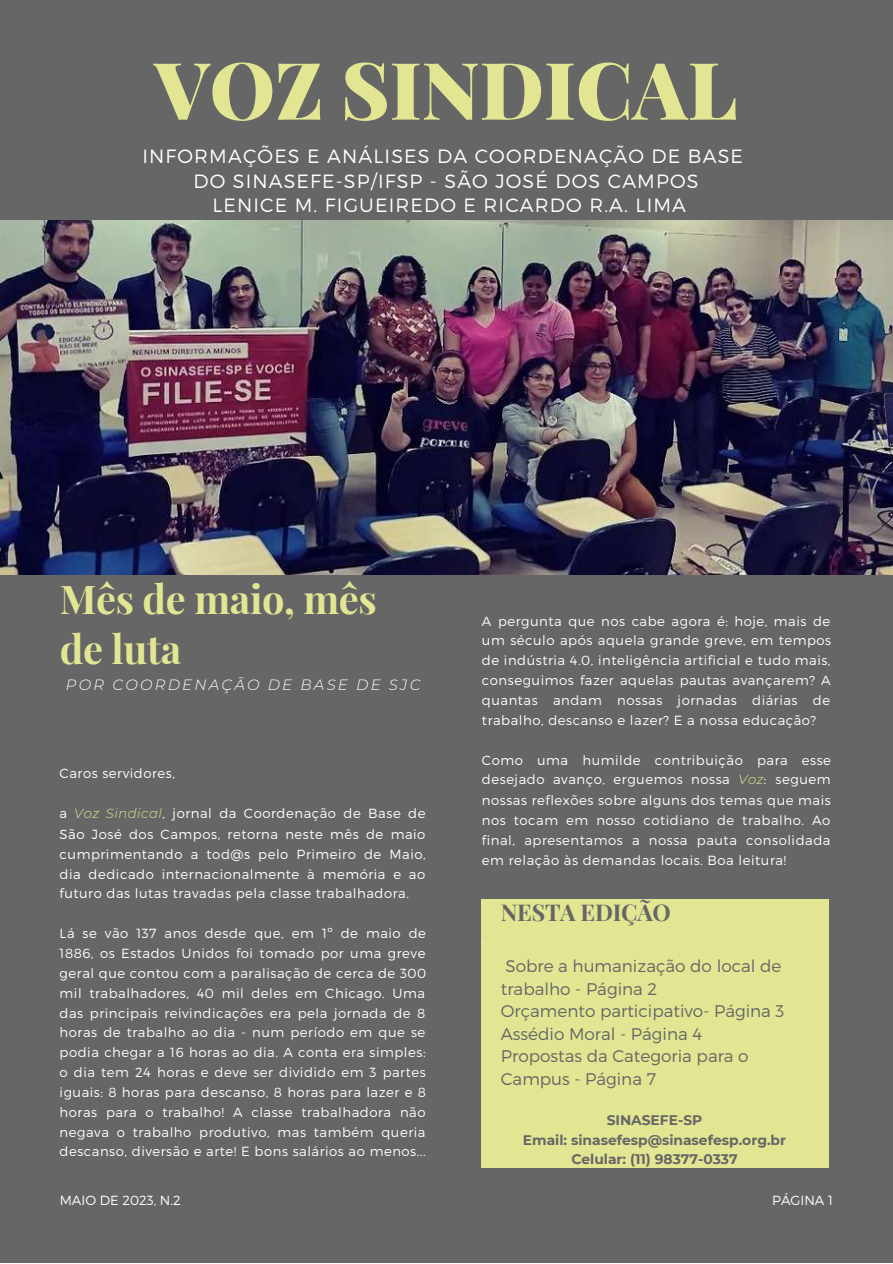
<style>
.page{position:relative;width:893px;height:1264px;background:#fff}
.page>*{position:absolute;margin:0;border:0;box-sizing:border-box;transform-origin:0 0}
.t1{font:900 79.35px "Playfair Display";color:#e2e592}
.t2{font:700 39.6px/49.5px "Playfair Display";letter-spacing:-.01em;color:#e2e592}
.t3{font:700 23.1px "Playfair Display";letter-spacing:-.01em;color:#666}
.t4{font:300 19.2px "Montserrat";letter-spacing:.06em;color:#fff}
.t5{font:300 16.8px/22.5px "Montserrat";color:#666}
.t6{font:italic 300 14.85px "Montserrat";letter-spacing:.15em;color:#fff}
.t7{font:700 13.8px/19px "Montserrat";color:#666;text-align:center}
.t8{font:300 13.2px/19.8px "Montserrat";letter-spacing:.04em;color:#fff;text-align:justify}
.t9{font:300 13.2px "Montserrat";color:#fff}
.s1{font-style:italic;color:#e2e592}
</style>
<div class="page">
<div style="left:0;top:0;width:892px;height:1262px;background:#666"></div>
<img style="left:0;top:220px;width:892px;height:354px">
<div style="left:481px;top:899px;width:347px;height:268px;background:#e2e592"></div>
<h1 class="t1" style="left:154px;top:34px;width:584px">VOZ SINDICAL</h1>
<h3 class="t4" style="left:142px;top:143px;width:602px">INFORMAÇÕES E ANÁLISES DA COORDENAÇÃO DE BASE</h3>
<h3 class="t4" style="left:193px;top:168px;width:506px">DO SINASEFE-SP/IFSP - SÃO JOSÉ DOS CAMPOS</h3>
<h3 class="t4" style="left:212px;top:193px;width:475px">LENICE M. FIGUEIREDO E RICARDO R.A. LIMA</h3>
<h2 class="t2" style="left:60px;top:573px;width:318px">Mês de maio, mês de luta</h2>
<p class="t6" style="left:66px;top:675px;width:356px">POR COORDENAÇÃO DE BASE DE SJC</p>
<p class="t8" style="left:60px;top:763px;width:117px">Caros servidores,</p>
<p class="t8" style="left:60px;top:802px;width:367px">a <span class="s1">Voz Sindical</span>, jornal da Coordenação de Base de São José dos Campos, retorna neste mês de maio cumprimentando a tod@s pelo Primeiro de Maio, dia dedicado internacionalmente à memória e ao futuro das lutas travadas pela classe trabalhadora.</p>
<p class="t8" style="left:60px;top:922px;width:368px">Lá se vão 137 anos desde que, em 1º de maio de 1886, os Estados Unidos foi tomado por uma greve geral que contou com a paralisação de cerca de 300 mil trabalhadores, 40 mil deles em Chicago. Uma das principais reivindicações era pela jornada de 8 horas de trabalho ao dia - num período em que se podia chegar a 16 horas ao dia. A conta era simples: o dia tem 24 horas e deve ser dividido em 3 partes iguais: 8 horas para descanso, 8 horas para lazer e 8 horas para o trabalho! A classe trabalhadora não negava o trabalho produtivo, mas também queria descanso, diversão e arte! E bons salários ao menos...</p>
<p class="t8" style="left:482px;top:610px;width:351px">A pergunta que nos cabe agora é: hoje, mais de um século após aquela grande greve, em tempos de indústria 4.0, inteligência artificial e tudo mais, conseguimos fazer aquelas pautas avançarem? A quantas andam nossas jornadas diárias de trabalho, descanso e lazer? E a nossa educação?</p>
<p class="t8" style="left:482px;top:749px;width:350px">Como uma humilde contribuição para esse desejado avanço, erguemos nossa <span class="s1">Voz</span>: seguem nossas reflexões sobre alguns dos temas que mais nos tocam em nosso cotidiano de trabalho. Ao final, apresentamos a nossa pauta consolidada em relação às demandas locais. Boa leitura!</p>
<p class="t8" style="left:482px;top:929px;width:4px">.</p>
<h3 class="t3" style="left:501px;top:896px;width:171px">NESTA EDIÇÃO</h3>
<p class="t5" style="left:501px;top:954px;width:285px">Sobre a humanização do local de trabalho - Página 2<br>Orçamento participativo- Página 3<br>Assédio Moral - Página 4<br>Propostas da Categoria para o<br>Campus - Página 7</p>
<p class="t7" style="left:523px;top:1110px;width:265px">SINASEFE-SP<br>Email: sinasefesp@sinasefesp.org.br<br>Celular: (11) 98377-0337</p>
<p class="t9" style="left:60px;top:1191px;width:122px">MAIO DE 2023, N.2</p>
<p class="t8" style="left:772px;top:1189px;width:62px">PÁGINA 1</p>
</div>
